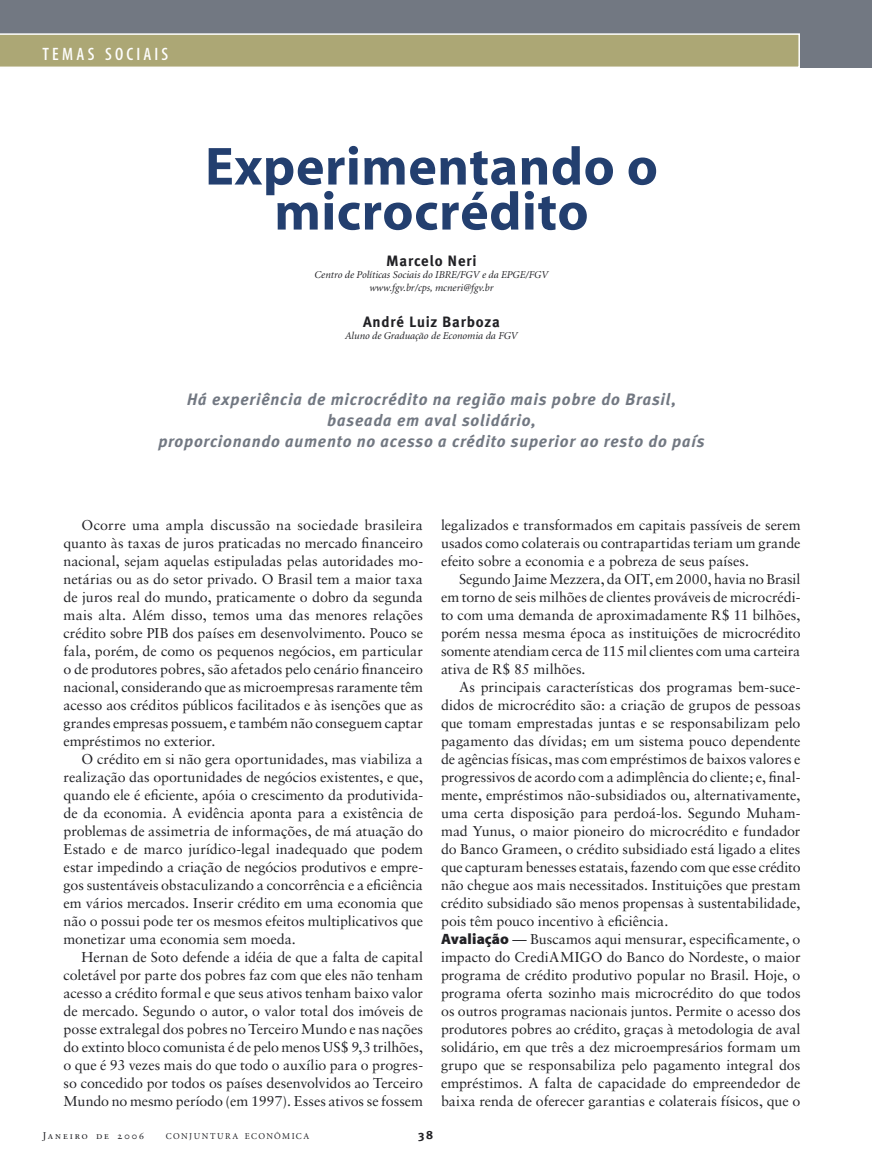
<style>
.page{position:relative;width:872px;height:1170px;background:#fff}
.page>*{position:absolute;margin:0;border:0;box-sizing:border-box;transform-origin:0 0}
.t1{font:54px/45px "Adobe Corp ID Myriad Bd";letter-spacing:.01em;color:#233f6f;text-align:center}
.t2{font:18px "Adobe Corp ID Myriad Pkg";letter-spacing:.175em;color:#fefefe}
.t3{font:italic 700 16.5px/21px "Meta Plus";letter-spacing:.045em;color:#727882;text-align:center}
.t4{font:700 15px "Meta Plus";letter-spacing:.05em;color:#212125}
.t5{font:14.25px/18px "Sabon";letter-spacing:-.005em;color:#212125;text-align:justify}
.t6{font:700 12px "Meta Plus";color:#212125}
.t7{font:10.5px/12.6px "Adobe Corp ID Minion Rg It";color:#212125;text-align:center}
.t8{font:9.75px "Sabon Roman SC";letter-spacing:.18em;color:#212125}
.t9{font:9px "Adobe Corp ID Minion Rg";letter-spacing:.165em;color:#212125}
.s1{font-family:"Adobe Corp ID Myriad Bl";font-size:15px}
</style>
<div class="page">
<div style="left:0;top:0;width:872px;height:68px;background:#727882"></div>
<svg style="left:0;top:33px;width:800px;height:35px;background:#b2ad80"></svg>
<p class="t2" style="left:43px;top:45px;width:127px">TEMAS SOCIAIS</p>
<h1 class="t1" style="left:205px;top:146px;width:454px">Experimentando o microcrédito</h1>
<p class="t4" style="left:386px;top:252px;width:92px">Marcelo Neri</p>
<p class="t7" style="left:315px;top:269px;width:235px">Centro de Políticas Sociais do IBRE/FGV e da EPGE/FGV www.fgv.br/cps, mcneri@fgv.br</p>
<p class="t4" style="left:363px;top:313px;width:138px">André Luiz Barboza</p>
<p class="t7" style="left:345px;top:330px;width:174px">Aluno de Graduação de Economia da FGV</p>
<p class="t3" style="left:158px;top:389px;width:548px">Há experiência de microcrédito na região mais pobre do Brasil, baseada em aval solidário,<br>proporcionando aumento no acesso a crédito superior ao resto do país</p>
<p class="t5" style="left:64px;top:515px;width:361px;text-indent:18px">Ocorre uma ampla discussão na sociedade brasileira quanto às taxas de juros praticadas no mercado financeiro nacional, sejam aquelas estipuladas pelas autoridades mo&shy;netárias ou as do setor privado. O Brasil tem a maior taxa de juros real do mundo, praticamente o dobro da segunda mais alta. Além disso, temos uma das menores relações crédito sobre PIB dos países em desenvolvimento. Pouco se fala, porém, de como os pequenos negócios, em particular o de produtores pobres, são afetados pelo cenário financeiro nacional, considerando que as microempresas raramente têm acesso aos créditos públicos facilitados e às isenções que as grandes empresas possuem, e também não conseguem captar empréstimos no exterior.</p>
<p class="t5" style="left:64px;top:749px;width:361px;text-indent:18px">O crédito em si não gera oportunidades, mas viabiliza a realização das oportunidades de negócios existentes, e que, quando ele é eficiente, apóia o crescimento da produtivida&shy;de da economia. A evidência aponta para a existência de problemas de assimetria de informações, de má atuação do Estado e de marco jurídico-legal inadequado que podem estar impedindo a criação de negócios produtivos e empre&shy;gos sustentáveis obstaculizando a concorrência e a eficiência em vários mercados. Inserir crédito em uma economia que não o possui pode ter os mesmos efeitos multiplicativos que monetizar uma economia sem moeda.</p>
<p class="t5" style="left:64px;top:947px;width:361px;text-indent:18px">Hernan de Soto defende a idéia de que a falta de capital coletável por parte dos pobres faz com que eles não tenham acesso a crédito formal e que seus ativos tenham baixo valor de mercado. Segundo o autor, o valor total dos imóveis de posse extralegal dos pobres no Terceiro Mundo e nas nações do extinto bloco comunista é de pelo menos US$ 9,3 trilhões, o que é 93 vezes mais do que todo o auxílio para o progres&shy;so concedido por todos os países desenvolvidos ao Terceiro Mundo no mesmo período (em 1997). Esses ativos se fossem</p>
<p class="t8" style="left:43px;top:1129px;width:103px">Janeiro de 2006</p>
<p class="t9" style="left:166px;top:1131px;width:145px">CONJUNTURA ECONÔMICA</p>
<p class="t6" style="left:418px;top:1127px;width:16px">38</p>
<p class="t5" style="left:441px;top:515px;width:361px">legalizados e transformados em capitais passíveis de serem usados como colaterais ou contrapartidas teriam um grande efeito sobre a economia e a pobreza de seus países.</p>
<p class="t5" style="left:441px;top:569px;width:361px;text-indent:18px">Segundo Jaime Mezzera, da OIT, em 2000, havia no Brasil em torno de seis milhões de clientes prováveis de microcrédi&shy;to com uma demanda de aproximadamente R$ 11 bilhões, porém nessa mesma época as instituições de microcrédito somente atendiam cerca de 115 mil clientes com uma carteira ativa de R$ 85 milhões.</p>
<p class="t5" style="left:441px;top:677px;width:361px;text-align:left;text-indent:18px">As principais características dos programas bem-suce&shy;didos de microcrédito são: a criação de grupos de pessoas que tomam emprestadas juntas e se responsabilizam pelo pagamento das dívidas; em um sistema pouco dependente de agências físicas, mas com empréstimos de baixos valores e progressivos de acordo com a adimplência do cliente; e, final&shy;mente, empréstimos não-subsidiados ou, alternativamente, uma certa disposição para perdoá-los. Segundo Muham&shy;mad Yunus, o maior pioneiro do microcrédito e fundador do Banco Grameen, o crédito subsidiado está ligado a elites que capturam benesses estatais, fazendo com que esse crédito não chegue aos mais necessitados. Instituições que prestam crédito subsidiado são menos propensas à sustentabilidade, pois têm pouco incentivo à eficiência.<br><span class="s1">Avaliação</span> — Buscamos aqui mensurar, especificamente, o impacto do CrediAMIGO do Banco do Nordeste, o maior programa de crédito produtivo popular no Brasil. Hoje, o programa oferta sozinho mais microcrédito do que todos os outros programas nacionais juntos. Permite o acesso dos produtores pobres ao crédito, graças à metodologia de aval solidário, em que três a dez microempresários formam um grupo que se responsabiliza pelo pagamento integral dos empréstimos. A falta de capacidade do empreendedor de baixa renda de oferecer garantias e colaterais físicos, que o</p>
</div>
